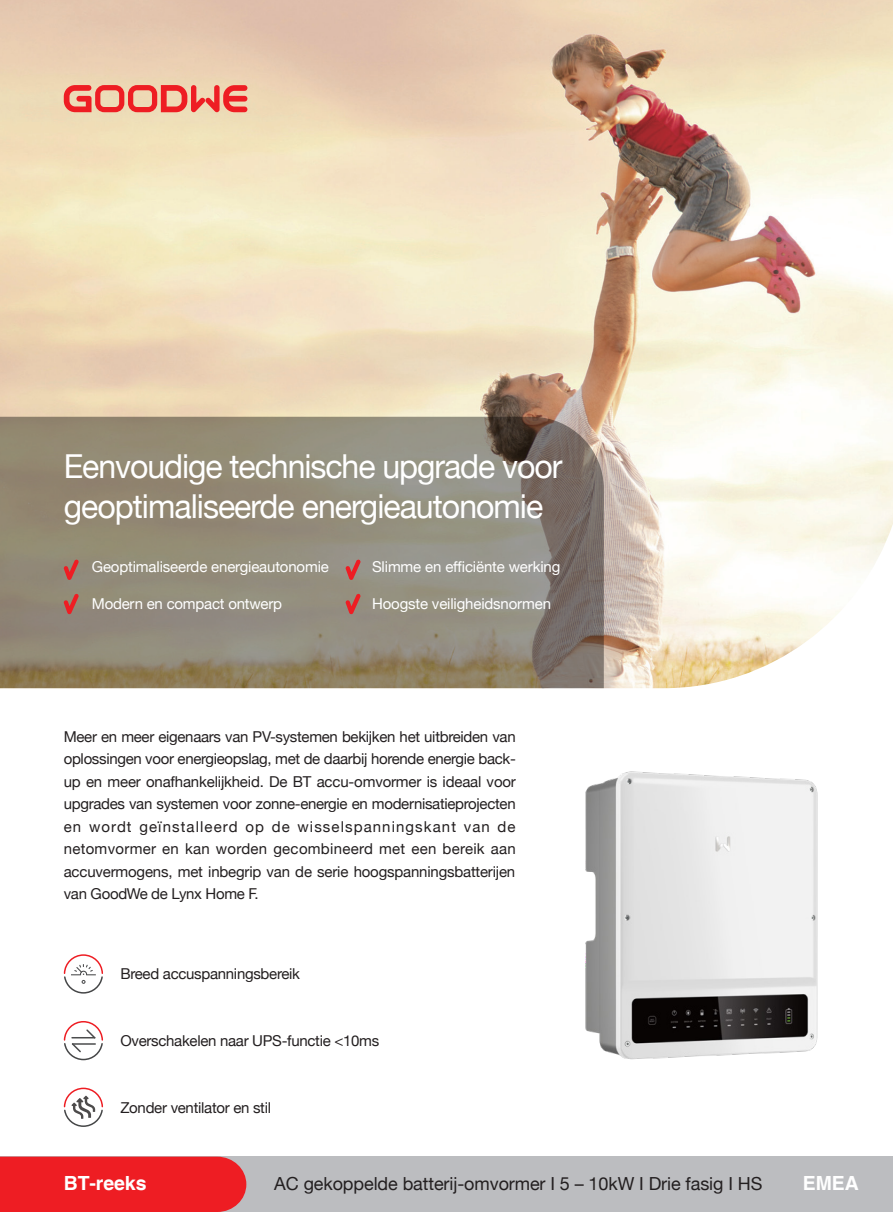
<style>
.page{position:relative;width:893px;height:1212px;background:#fff}
.page>*{position:absolute;margin:0;border:0;box-sizing:border-box;transform-origin:0 0}
.t1{font:33px/39.6px "Helvetica Neue";letter-spacing:-.03em;color:#fff}
.t2{font:700 19.5px "Helvetica";letter-spacing:-.005em;color:#fff}
.t3{font:18px "Helvetica Neue";letter-spacing:-.005em;color:#231f20}
.t4{font:15px/22.5px "Helvetica Neue";letter-spacing:-.02em;color:#231f20;text-align:justify}
.t5{font:15px "Helvetica Neue";letter-spacing:-.01em;color:#fff}
</style>
<div class="page">
<img style="left:0;top:0;width:893px;height:688px">
<svg style="left:0;top:417px;width:604px;height:271px;background:#8f8776"></svg>
<svg style="left:64px;top:85px;width:183px;height:27px;background:#ed786a"></svg>
<div style="left:0;top:1156px;width:893px;height:56px;background:#bcbdc0"></div>
<div style="left:0;top:1156px;width:246px;height:56px;background:#ee1d23"></div>
<img style="left:585px;top:771px;width:233px;height:289px">
<svg style="left:64px;top:559px;width:15px;height:21px"></svg>
<svg style="left:346px;top:559px;width:15px;height:21px"></svg>
<svg style="left:64px;top:593px;width:15px;height:21px"></svg>
<svg style="left:346px;top:593px;width:15px;height:21px"></svg>
<svg style="left:63px;top:954px;width:40px;height:40px"></svg>
<svg style="left:63px;top:1021px;width:40px;height:40px"></svg>
<svg style="left:63px;top:1087px;width:40px;height:40px"></svg>
<p class="t1" style="left:64px;top:448px;width:500px">Eenvoudige technische upgrade voor geoptimaliseerde energieautonomie</p>
<p class="t5" style="left:92px;top:556px;width:239px">Geoptimaliseerde energieautonomie</p>
<p class="t5" style="left:372px;top:556px;width:190px">Slimme en efficiënte werking</p>
<p class="t5" style="left:92px;top:592px;width:192px">Modern en compact ontwerp</p>
<p class="t5" style="left:372px;top:592px;width:180px">Hoogste veiligheidsnormen</p>
<p class="t4" style="left:64px;top:726px;width:454px">Meer en meer eigenaars van PV-systemen bekijken het uitbreiden van oplossingen voor energieopslag, met de daarbij horende energie back&shy;up en meer onafhankelijkheid. De BT accu-omvormer is ideaal voor upgrades van systemen voor zonne-energie en modernisatieprojecten en wordt geïnstalleerd op de wisselspanningskant van de netomvormer en kan worden gecombineerd met een bereik aan accuvermogens, met inbegrip van de serie hoogspanningsbatterijen van GoodWe de Lynx Home F.</p>
<p class="t4" style="left:120px;top:963px;width:181px">Breed accuspanningsbereik</p>
<p class="t4" style="left:120px;top:1030px;width:260px">Overschakelen naar UPS-functie &lt;10ms</p>
<p class="t4" style="left:120px;top:1097px;width:152px">Zonder ventilator en stil</p>
<p class="t2" style="left:64px;top:1171px;width:84px">BT-reeks</p>
<p class="t3" style="left:274px;top:1170px;width:490px">AC gekoppelde batterij-omvormer I 5 – 10kW I Drie fasig I HS</p>
<p class="t2" style="left:803px;top:1171px;width:58px">EMEA</p>
</div>
